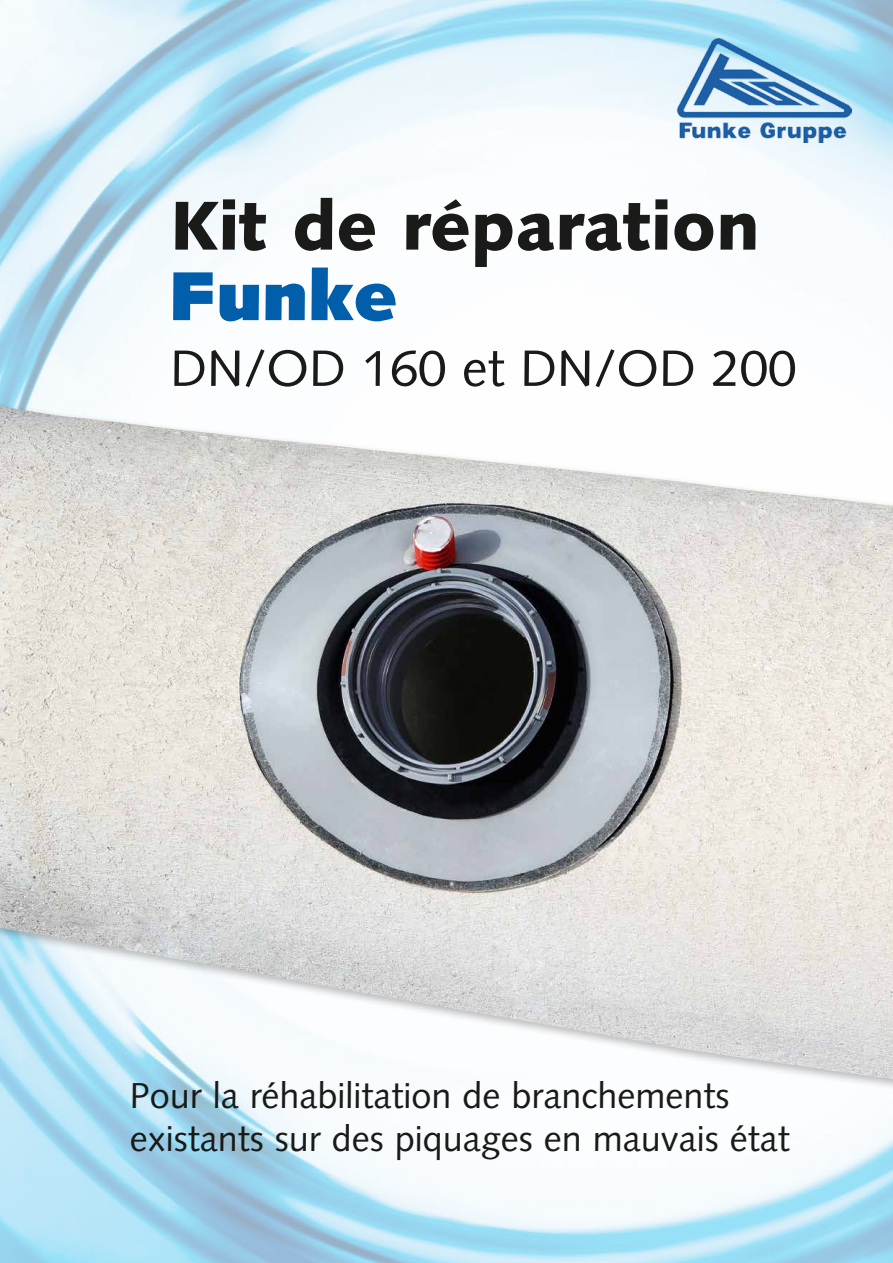
<style>
.page{position:relative;width:893px;height:1263px;background:#fff}
.page>*{position:absolute;margin:0;border:0;box-sizing:border-box;transform-origin:0 0}
.t1{font:900 69px "Syntax LTCE";color:#1a1a18}
.t2{font:900 69px "Syntax LTCE";color:#005eaa}
.t3{font:51px "Syntax LTCE";color:#1a1a18}
.t4{font:36px/43.2px "Syntax LTCE";color:#1a1a18}
</style>
<div class="page">
<img style="left:0;top:0;width:893px;height:1263px">
<img style="left:675px;top:38px;width:176px;height:105px">
<div style="left:0;top:401px;width:893px;height:694px;background:#1a1a18;opacity:.3"></div>
<img style="left:0;top:406px;width:893px;height:673px">
<h1 class="t1" style="left:170px;top:185px;width:591px">Kit de réparation</h1>
<h1 class="t2" style="left:170px;top:255px;width:228px">Funke</h1>
<h2 class="t3" style="left:170px;top:338px;width:628px">DN/OD 160 et DN/OD 200</h2>
<p class="t4" style="left:130px;top:1074px;width:662px">Pour la réhabilitation de branchements existants sur des piquages en mauvais état</p>
</div>
